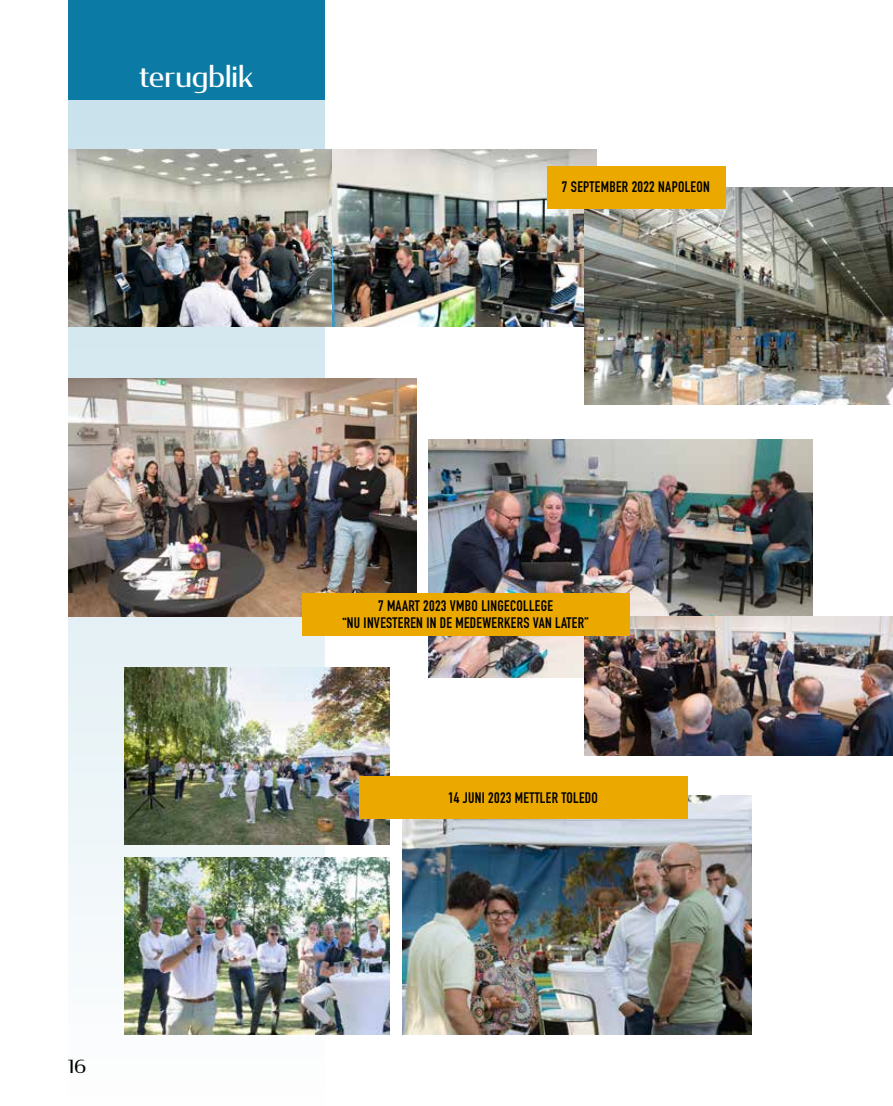
<style>
.page{position:relative;width:893px;height:1106px;background:#fff}
.page>*{position:absolute;margin:0;border:0;box-sizing:border-box;transform-origin:0 0}
.t1{font:30px "Condor";color:#fff}
.t2{font:18px "Condor";color:#000}
.t3{font:700 15px/16.5px "DIN Condensed";letter-spacing:.02em;color:#000;text-align:center}
</style>
<div class="page">
<svg style="left:68px;top:99px;width:257px;height:936px"></svg>
<img style="left:68px;top:150px;width:529px;height:176px">
<img style="left:125px;top:667px;width:265px;height:177px">
<img style="left:429px;top:440px;width:383px;height:237px">
<img style="left:125px;top:857px;width:265px;height:177px">
<img style="left:585px;top:187px;width:308px;height:217px">
<img style="left:585px;top:617px;width:308px;height:138px">
<img style="left:68px;top:378px;width:349px;height:238px">
<img style="left:403px;top:796px;width:349px;height:238px">
<div style="left:68px;top:0;width:257px;height:99px;background:#0b7ba6"></div>
<div style="left:302px;top:593px;width:328px;height:42px;background:#eba900"></div>
<div style="left:359px;top:776px;width:328px;height:43px;background:#eba900"></div>
<div style="left:547px;top:166px;width:179px;height:42px;background:#eba900"></div>
<h1 class="t1" style="left:139px;top:57px;width:116px">terugblik</h1>
<p class="t3" style="left:562px;top:178px;width:149px">7 SEPTEMBER 2022 NAPOLEON</p>
<p class="t2" style="left:68px;top:1055px;width:20px">16</p>
<p class="t3" style="left:342px;top:597px;width:248px">7 MAART 2023 VMBO LINGECOLLEGE<br>“NU INVESTEREN IN DE MEDEWERKERS VAN LATER”</p>
<p class="t3" style="left:448px;top:789px;width:151px">14 JUNI 2023 METTLER TOLEDO</p>
</div>
